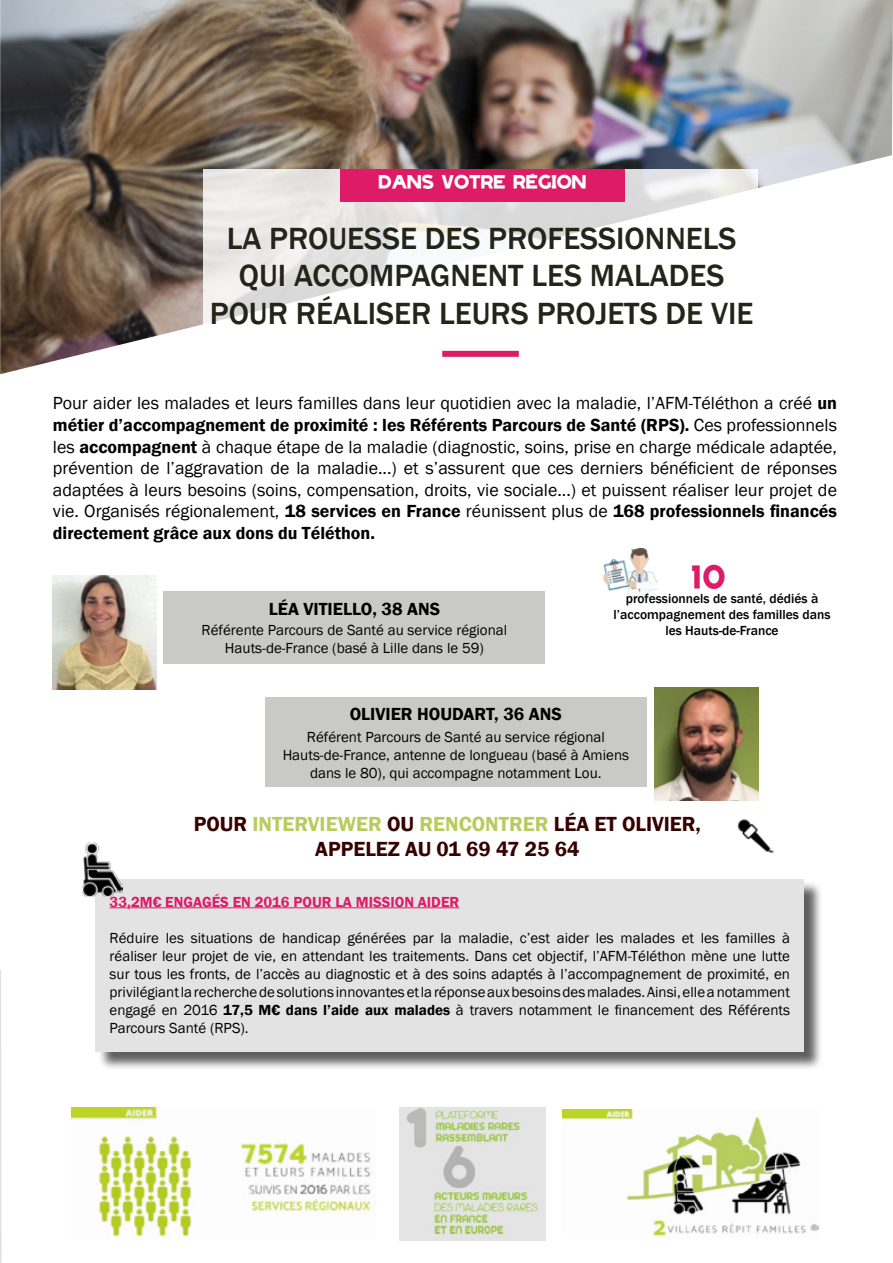
<style>
.page{position:relative;width:893px;height:1263px;background:#fff}
.page>*{position:absolute;margin:0;border:0;box-sizing:border-box;transform-origin:0 0}
.t1{font:500 31.5px/37.8px "Franklin Gothic";color:#222517;text-align:center}
.t2{font:700 25.5px "AFM Telethon";color:#dd1b66}
.t3{font:600 21px/25.2px "Franklin Gothic";color:#350200;text-align:center}
.t4{font:18px/21.6px "Franklin Gothic";color:#000;text-align:justify}
.t5{font:600 18px "Franklin Gothic";color:#000}
.t6{font:15px/18px "Franklin Gothic";color:#000;text-align:center}
.t7{font:600 15px "Franklin Gothic";color:#dd1b66}
.t8{font:700 15px "AFM Telethon";color:#fff}
.t9{font:500 13.5px/16.2px "Franklin Gothic";color:#000;text-align:center}
.s1{font-weight:600}
.s2{color:#b6cc5d}
</style>
<div class="page">
<img style="left:0;top:970px;width:2px;height:293px">
<img style="left:0;top:0;width:893px;height:374px">
<svg style="left:203px;top:169px;width:555px;height:201px"></svg>
<div style="left:340px;top:169px;width:284px;height:32px;background:#dd1b66"></div>
<div style="left:442px;top:351px;width:77px;height:6px;background:#dd1b66"></div>
<div style="left:164px;top:591px;width:381px;height:72px;background:#c9c9c8"></div>
<img style="left:53px;top:576px;width:104px;height:113px">
<img style="left:603px;top:548px;width:54px;height:49px">
<div style="left:265px;top:697px;width:382px;height:90px;background:#c9c9c8"></div>
<img style="left:655px;top:687px;width:103px;height:113px">
<img style="left:737px;top:819px;width:37px;height:34px">
<div style="left:98px;top:881px;width:724px;height:190px;background:#000;opacity:.63"></div>
<div style="left:96px;top:879px;width:708px;height:173px;background:#e3e3e3"></div>
<img style="left:83px;top:842px;width:40px;height:54px">
<hr style="left:110px;top:907px;width:349px;height:1px;background:#dd1b66">
<img style="left:72px;top:1108px;width:299px;height:131px">
<img style="left:563px;top:1109px;width:256px;height:127px">
<img style="left:399px;top:1108px;width:146px;height:132px">
<p class="t8" style="left:379px;top:176px;width:209px">DANS VOTRE RÉGION</p>
<h1 class="t1" style="left:210px;top:219px;width:545px">LA PROUESSE DES PROFESSIONNELS<br>QUI ACCOMPAGNENT LES MALADES<br>POUR RÉALISER LEURS PROJETS DE VIE</h1>
<p class="t4" style="left:53px;top:393px;width:786px">Pour aider les malades et leurs familles dans leur quotidien avec la maladie, l’AFM-Téléthon a créé <span class="s1">un métier d’accompagnement de proximité : les Référents Parcours de Santé (RPS).</span> Ces professionnels les <span class="s1">accompagnent</span> à chaque étape de la maladie (diagnostic, soins, prise en charge médicale adaptée, prévention de l’aggravation de la maladie...) et s’assurent que ces derniers bénéficient de réponses adaptées à leurs besoins (soins, compensation, droits, vie sociale...) et puissent réaliser leur projet de vie. Organisés régionalement, <span class="s1">18 services en France</span> réunissent plus de <span class="s1">168 professionnels financés directement grâce aux dons du Téléthon.</span></p>
<p class="t5" style="left:269px;top:598px;width:173px">LÉA VITIELLO, 38 ANS</p>
<h2 class="t2" style="left:690px;top:567px;width:37px">10</h2>
<p class="t9" style="left:614px;top:590px;width:218px">professionnels de santé, dédiés à l’accompagnement des familles dans</p>
<p class="t6" style="left:202px;top:622px;width:307px">Référente Parcours de Santé au service régional</p>
<p class="t9" style="left:665px;top:623px;width:115px">les Hauts-de-France</p>
<p class="t6" style="left:225px;top:640px;width:261px">Hauts-de-France (basé à Lille dans le 59)</p>
<p class="t5" style="left:350px;top:703px;width:214px">OLIVIER HOUDART, 36 ANS</p>
<p class="t6" style="left:283px;top:728px;width:348px">Référent Parcours de Santé au service régional<br>Hauts-de-France, antenne de longueau (basé à Amiens dans le 80), qui accompagne notamment Lou.</p>
<h3 class="t3" style="left:194px;top:811px;width:509px">POUR <span class="s2">INTERVIEWER</span> OU <span class="s2">RENCONTRER</span> LÉA ET OLIVIER,<br>APPELEZ AU 01 69 47 25 64</h3>
<p class="t7" style="left:110px;top:892px;width:351px">33,2M€ ENGAGÉS EN 2016 POUR LA MISSION AIDER</p>
<p class="t6" style="left:110px;top:929px;width:682px;text-align:justify">Réduire les situations de handicap générées par la maladie, c’est aider les malades et les familles à réaliser leur projet de vie, en attendant les traitements. Dans cet objectif, l’AFM-Téléthon mène une lutte sur tous les fronts, de l’accès au diagnostic et à des soins adaptés à l’accompagnement de proximité, en privilégiant la recherche de solutions innovantes et la réponse aux besoins des malades. Ainsi, elle a notamment engagé en 2016 <span class="s1">17,5 M€ dans l’aide aux malades</span> à travers notamment le financement des Référents Parcours Santé (RPS).</p>
</div>
